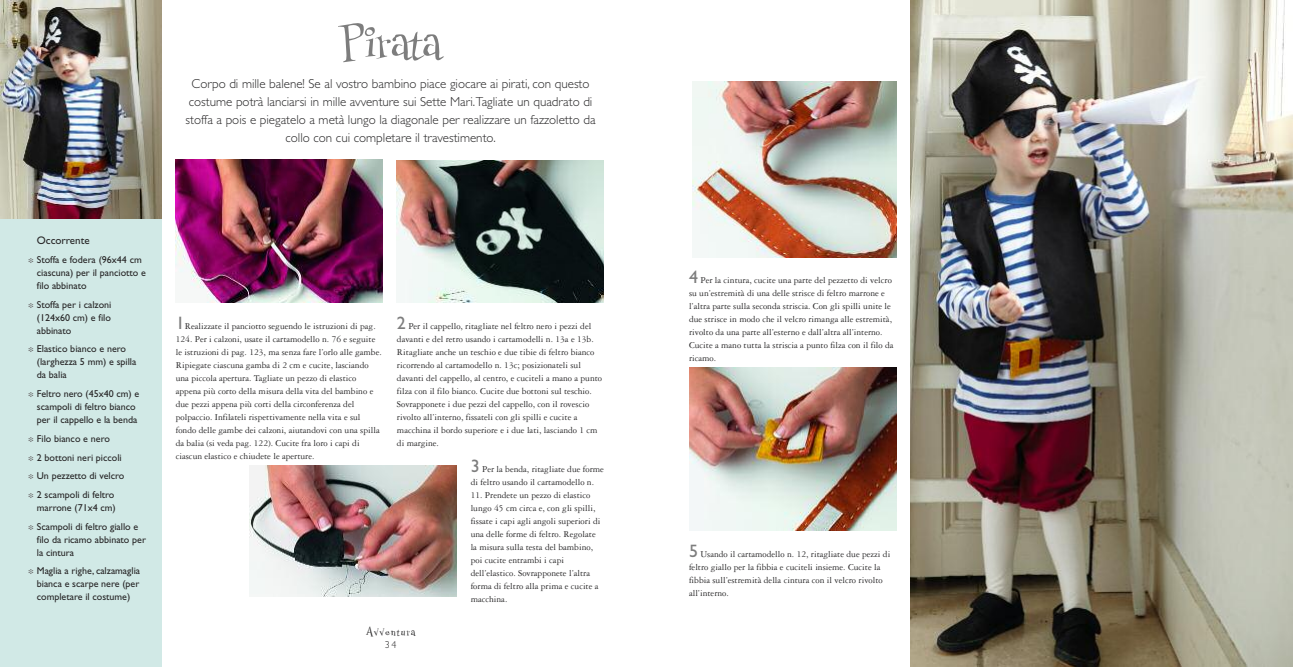
<style>
.page{position:relative;width:1293px;height:667px;background:#fff}
.page>*{position:absolute;margin:0;border:0;box-sizing:border-box;transform-origin:0 0}
.t1{font:54px "Couchlover";color:#7d7d7d}
.t2{font:300 13px/18px "Gill Sans";color:#272627;text-align:center}
.t3{font:12px "Couchlover";letter-spacing:.09em;color:#272627}
.t4{font:11px "Gill Sans";color:#272627}
.t5{font:10px/13px "Gill Sans";color:#272627}
.t6{font:300 10px "Gill Sans";color:#272627}
.t7{font:9.5px/13px "Garamond Three";color:#272627}
.s1{color:#686768}
.s2{font-family:"Gill Sans";font-size:18px;color:#7d7d7d}
</style>
<div class="page">
<img style="left:397px;top:160px;width:207px;height:143px">
<img style="left:249px;top:465px;width:207px;height:130px">
<img style="left:693px;top:82px;width:203px;height:175px">
<img style="left:689px;top:368px;width:207px;height:162px">
<img style="left:910px;top:0;width:383px;height:666px">
<div style="left:0;top:0;width:162px;height:666px;background:#d1e9e6"></div>
<img style="left:0;top:0;width:162px;height:218px">
<img style="left:176px;top:160px;width:207px;height:143px">
<h1 class="t1" style="left:339px;top:5px;width:104px">Pirata</h1>
<p class="t2" style="left:186px;top:76px;width:411px">Corpo di mille balene! Se al vostro bambino piace giocare ai pirati, con questo costume potrà lanciarsi in mille avventure sui Sette Mari.Tagliate un quadrato di stoffa a pois e piegatelo a metà lungo la diagonale per realizzare un fazzoletto da collo con cui completare il travestimento.</p>
<p class="t4" style="left:37px;top:236px;width:54px">Occorrente</p>
<p class="t5" style="left:37px;top:254px;width:111px;text-indent:-9px"><span class="s1">❉</span> Stoffa e fodera (96x44 cm ciascuna) per il panciotto e filo abbinato</p>
<p class="t5" style="left:37px;top:298px;width:76px;text-align:justify;text-indent:-9px"><span class="s1">❉</span> Stoffa per i calzoni (124x60 cm) e filo abbinato</p>
<p class="t5" style="left:37px;top:343px;width:101px;text-indent:-9px"><span class="s1">❉</span> Elastico bianco e nero (larghezza 5 mm) e spilla da balia</p>
<p class="t5" style="left:37px;top:388px;width:104px;text-indent:-9px"><span class="s1">❉</span> Feltro nero (45x40 cm) e scampoli di feltro bianco per il cappello e la benda</p>
<p class="t5" style="left:28px;top:430px;width:97px;line-height:18.7px"><span class="s1">❉</span> Filo bianco e nero<br><span class="s1">❉</span> 2 bottoni neri piccoli <span class="s1">❉</span> Un pezzetto di velcro <span class="s1">❉</span> 2 scampoli di feltro</p>
<p class="t5" style="left:28px;top:499px;width:111px;line-height:18.7px;text-indent:9px">marrone (71x4 cm)<br><span class="s1">❉</span> Scampoli di feltro giallo e</p>
<p class="t5" style="left:37px;top:533px;width:111px">filo da ricamo abbinato per la cintura</p>
<p class="t5" style="left:37px;top:565px;width:105px;text-align:justify;text-indent:-9px"><span class="s1">❉</span> Maglia a righe, calzamaglia bianca e scarpe nere (per completare il costume)</p>
<p class="t7" style="left:176px;top:320px;width:207px"><span class="s2">1</span>Realizzate il panciotto seguendo le istruzioni di pag.<br>124. Per i calzoni, usate il cartamodello n. 76 e seguite le istruzioni di pag. 123, ma senza fare l’orlo alle gambe.<br>Ripiegate ciascuna gamba di 2 cm e cucite, lasciando una piccola apertura. Tagliate un pezzo di elastico appena più corto della misura della vita del bambino e due pezzi appena più corti della circonferenza del polpaccio. Infilateli rispettivamente nella vita e sul fondo delle gambe dei calzoni, aiutandovi con una spilla da balia (si veda pag. 122). Cucite fra loro i capi di ciascun elastico e chiudete le aperture.</p>
<p class="t7" style="left:397px;top:320px;width:207px"><span class="s2">2</span> Per il cappello, ritagliate nel feltro nero i pezzi del davanti e del retro usando i cartamodelli n. 13a e 13b.<br>Ritagliate anche un teschio e due tibie di feltro bianco ricorrendo al cartamodello n. 13c; posizionateli sul davanti del cappello, al centro, e cuciteli a mano a punto filza con il filo bianco. Cucite due bottoni sul teschio.<br>Sovrapponete i due pezzi del cappello, con il rovescio rivolto all’interno, fissateli con gli spilli e cucite a macchina il bordo superiore e i due lati, lasciando 1 cm di margine.</p>
<p class="t7" style="left:471px;top:463px;width:135px"><span class="s2">3</span> Per la benda, ritagliate due forme di feltro usando il cartamodello n.</p>
<p class="t7" style="left:471px;top:489px;width:131px">11. Prendete un pezzo di elastico lungo 45 cm circa e, con gli spilli, fissate i capi agli angoli superiori di una delle forme di feltro. Regolate la misura sulla testa del bambino, poi cucite entrambi i capi dell’elastico. Sovrapponete l’altra forma di feltro alla prima e cucite a macchina.</p>
<p class="t3" style="left:366px;top:623px;width:51px">Avventura</p>
<p class="t6" style="left:385px;top:640px;width:13px">34</p>
<p class="t7" style="left:689px;top:274px;width:206px"><span class="s2">4</span> Per la cintura, cucite una parte del pezzetto di velcro su un’estremità di una delle strisce di feltro marrone e l’altra parte sulla seconda striscia. Con gli spilli unite le due strisce in modo che il velcro rimanga alle estremità, rivolto da una parte all’esterno e dall’altra all’interno.<br>Cucite a mano tutta la striscia a punto filza con il filo da ricamo.</p>
<p class="t7" style="left:689px;top:547px;width:203px"><span class="s2">5</span> Usando il cartamodello n. 12, ritagliate due pezzi di feltro giallo per la fibbia e cuciteli insieme. Cucite la fibbia sull’estremità della cintura con il velcro rivolto all’interno.</p>
</div>
